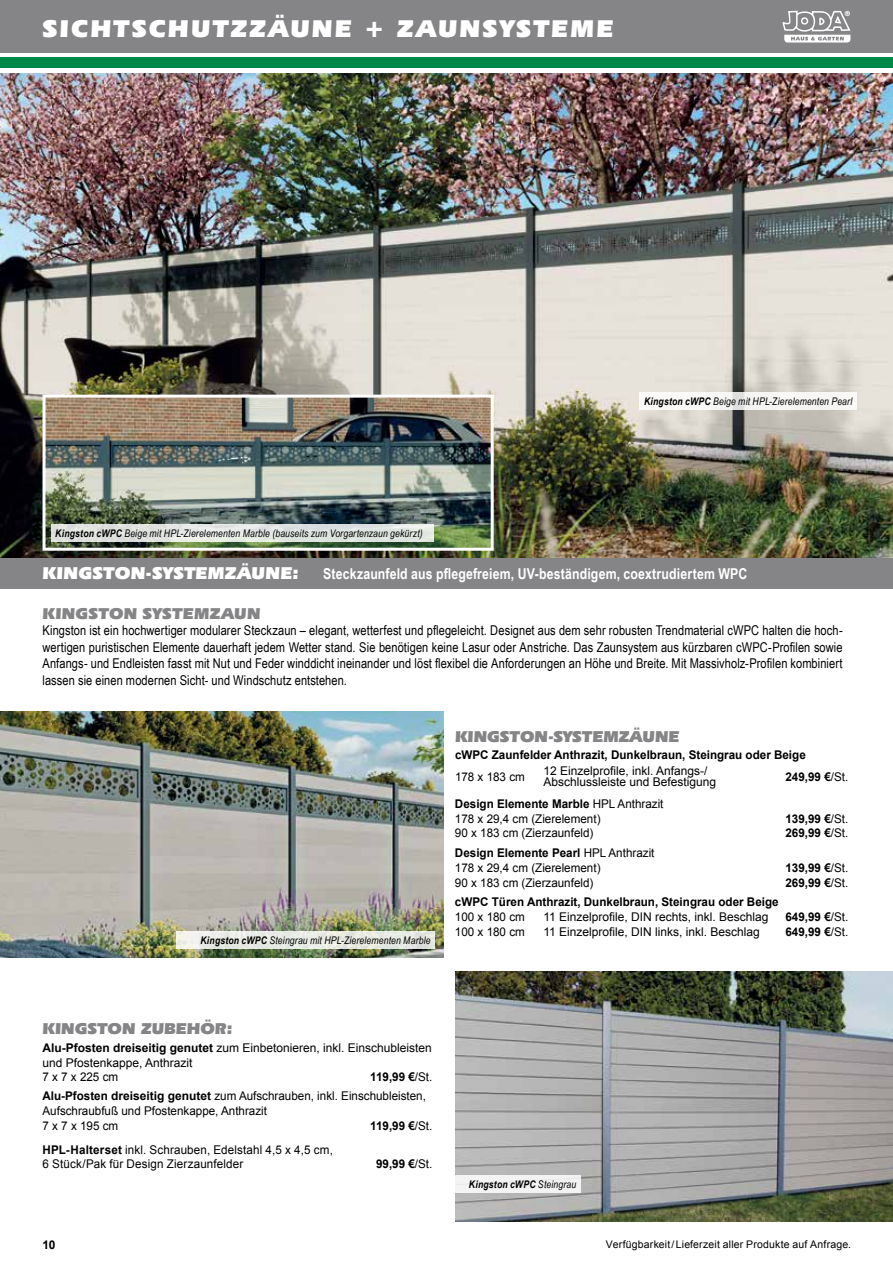
<style>
.page{position:relative;width:893px;height:1263px;background:#fff}
.page>*{position:absolute;margin:0;border:0;box-sizing:border-box;transform-origin:0 0}
.t1{font:900 25.5px "Eras IT Cby BT";letter-spacing:.085em;color:#fff}
.t2{font:900 18px "Eras IT Cby BT";letter-spacing:.015em;color:#fff}
.t3{font:900 16.5px "Eras IT Cby BT";color:#858486}
.t4{font:900 16.5px "Eras IT Cby BT";letter-spacing:.02em;color:#858486}
.t5{font:700 15px "Arial Narrow";letter-spacing:.01em;color:#fff}
.t6{font:13.5px/16.5px "Arial Narrow";letter-spacing:.005em;color:#000;text-align:justify}
.t7{font:12px/14.9px "Arial";color:#000}
.t8{font:700 12px "Arial";color:#000}
.t9{font:italic 10.5px "Arial Narrow";letter-spacing:.015em;color:#000}
.t10{font:10.5px "Arial";letter-spacing:.015em;color:#000}
.t11{font:italic 700 10.5px "Arial Narrow";letter-spacing:.02em;color:#000}
.s1{font-weight:700}
.s2{font-weight:400}
</style>
<div class="page">
<img style="left:0;top:73px;width:893px;height:485px">
<img style="left:47px;top:399px;width:443px;height:148px">
<div style="left:43px;top:395px;width:451px;height:156px;border:3px solid #fff"></div>
<img style="left:0;top:711px;width:444px;height:246px">
<img style="left:455px;top:971px;width:438px;height:250px">
<div style="left:0;top:0;width:893px;height:53px;background:#858486"></div>
<div style="left:0;top:58px;width:893px;height:10px;background:#008849"></div>
<svg style="left:782px;top:11px;width:68px;height:32px"></svg>
<div style="left:640px;top:393px;width:217px;height:17px;background:#f7f7f5"></div>
<svg style="left:51px;top:525px;width:383px;height:17px;background:#e1e5e1"></svg>
<div style="left:176px;top:932px;width:259px;height:17px;background:linear-gradient(to right,#eceee8,#e4e7e0)"></div>
<div style="left:455px;top:1175px;width:125px;height:17px;background:#f3f3f3"></div>
<div style="left:0;top:558px;width:893px;height:30px;background:#858486"></div>
<h1 class="t1" style="left:43px;top:12px;width:572px">SICHTSCHUTZZÄUNE + ZAUNSYSTEME</h1>
<p class="t9" style="left:55px;top:526px;width:369px"><span class="s1">Kingston cWPC</span> Beige mit HPL-Zierelementen Marble (bauseits zum Vorgartenzaun gekürzt)</p>
<p class="t9" style="left:644px;top:394px;width:210px"><span class="s1">Kingston cWPC</span> Beige mit HPL-Zierelementen Pearl</p>
<h2 class="t2" style="left:43px;top:562px;width:258px">KINGSTON-SYSTEMZÄUNE:</h2>
<p class="t5" style="left:323px;top:562px;width:425px">Steckzaunfeld aus pflegefreiem, UV-beständigem, coextrudiertem WPC</p>
<h3 class="t4" style="left:43px;top:603px;width:219px">KINGSTON SYSTEMZAUN</h3>
<p class="t6" style="left:43px;top:621px;width:802px">Kingston ist ein hochwertiger modularer Steckzaun – elegant, wetterfest und pflegeleicht. Designet aus dem sehr robusten Trendmaterial cWPC halten die hoch&shy;wertigen puristischen Elemente dauerhaft jedem Wetter stand. Sie benötigen keine Lasur oder Anstriche. Das Zaunsystem aus kürzbaren cWPC-Profilen sowie Anfangs- und Endleisten fasst mit Nut und Feder winddicht ineinander und löst flexibel die Anforderungen an Höhe und Breite. Mit Massivholz-Profilen kombiniert lassen sie einen modernen Sicht- und Windschutz entstehen.</p>
<h3 class="t3" style="left:455px;top:726px;width:226px">KINGSTON-SYSTEMZÄUNE</h3>
<p class="t8" style="left:455px;top:746px;width:352px">cWPC Zaunfelder Anthrazit, Dunkelbraun, Steingrau oder Beige</p>
<p class="t7" style="left:455px;top:769px;width:71px">178 x 183 cm</p>
<p class="t7" style="left:543px;top:766px;width:174px;line-height:11.1px">12 Einzelprofile, inkl. Anfangs-/<br>Abschlussleiste und Befestigung</p>
<p class="t8" style="left:785px;top:769px;width:64px">249,99 €<span class="s2">/St.</span></p>
<p class="t7" style="left:455px;top:796px;width:210px"><span class="s1">Design Elemente Marble</span> HPL Anthrazit<br>178 x 29,4 cm (Zierelement)</p>
<p class="t8" style="left:785px;top:810px;width:64px">139,99 €<span class="s2">/St.</span></p>
<p class="t9" style="left:200px;top:933px;width:232px"><span class="s1">Kingston cWPC</span> Steingrau mit HPL-Zierelementen Marble</p>
<p class="t7" style="left:455px;top:826px;width:140px">90 x 183 cm (Zierzaunfeld)</p>
<p class="t8" style="left:785px;top:825px;width:64px">269,99 €<span class="s2">/St.</span></p>
<p class="t7" style="left:455px;top:845px;width:201px"><span class="s1">Design Elemente Pearl</span> HPL Anthrazit<br>178 x 29,4 cm (Zierelement)</p>
<p class="t8" style="left:785px;top:860px;width:64px">139,99 €<span class="s2">/St.</span></p>
<p class="t7" style="left:455px;top:875px;width:140px">90 x 183 cm (Zierzaunfeld)</p>
<p class="t8" style="left:785px;top:874px;width:64px">269,99 €<span class="s2">/St.</span></p>
<p class="t8" style="left:455px;top:894px;width:325px">cWPC Türen Anthrazit, Dunkelbraun, Steingrau oder Beige</p>
<p class="t7" style="left:455px;top:909px;width:71px">100 x 180 cm</p>
<p class="t7" style="left:543px;top:909px;width:227px">11 Einzelprofile, DIN rechts, inkl. Beschlag</p>
<p class="t8" style="left:785px;top:909px;width:64px">649,99 €<span class="s2">/St.</span></p>
<p class="t7" style="left:455px;top:924px;width:71px">100 x 180 cm</p>
<p class="t7" style="left:543px;top:924px;width:218px">11 Einzelprofile, DIN links, inkl. Beschlag</p>
<p class="t8" style="left:785px;top:924px;width:64px">649,99 €<span class="s2">/St.</span></p>
<h3 class="t3" style="left:43px;top:1018px;width:192px">KINGSTON ZUBEHÖR:</h3>
<p class="t7" style="left:43px;top:1041px;width:391px;line-height:14.1px"><span class="s1">Alu-Pfosten dreiseitig genutet</span> zum Einbetonieren, inkl. Einschubleisten und Pfostenkappe, Anthrazit<br>7 x 7 x 225 cm</p>
<p class="t7" style="left:43px;top:1067px;width:391px;line-height:19.4px;text-indent:328px"><span class="s1">119,99 €</span>/St.<br><span class="s1">Alu-Pfosten dreiseitig genutet</span> zum Aufschrauben, inkl. Einschubleisten,</p>
<p class="t7" style="left:43px;top:1103px;width:226px">Aufschraubfuß und Pfostenkappe, Anthrazit<br>7 x 7 x 195 cm</p>
<p class="t8" style="left:370px;top:1117px;width:64px">119,99 €<span class="s2">/St.</span></p>
<p class="t7" style="left:43px;top:1142px;width:292px"><span class="s1">HPL-Halterset</span> inkl. Schrauben, Edelstahl 4,5 x 4,5 cm,<br>6 Stück/Pak für Design Zierzaunfelder</p>
<p class="t8" style="left:376px;top:1156px;width:58px">99,99 €<span class="s2">/St.</span></p>
<p class="t11" style="left:469px;top:1176px;width:109px">Kingston cWPC <span class="s2">Steingrau</span></p>
<p class="t8" style="left:43px;top:1236px;width:15px">10</p>
<p class="t10" style="left:606px;top:1237px;width:247px">Verfügbarkeit/Lieferzeit aller Produkte auf Anfrage.</p>
</div>
